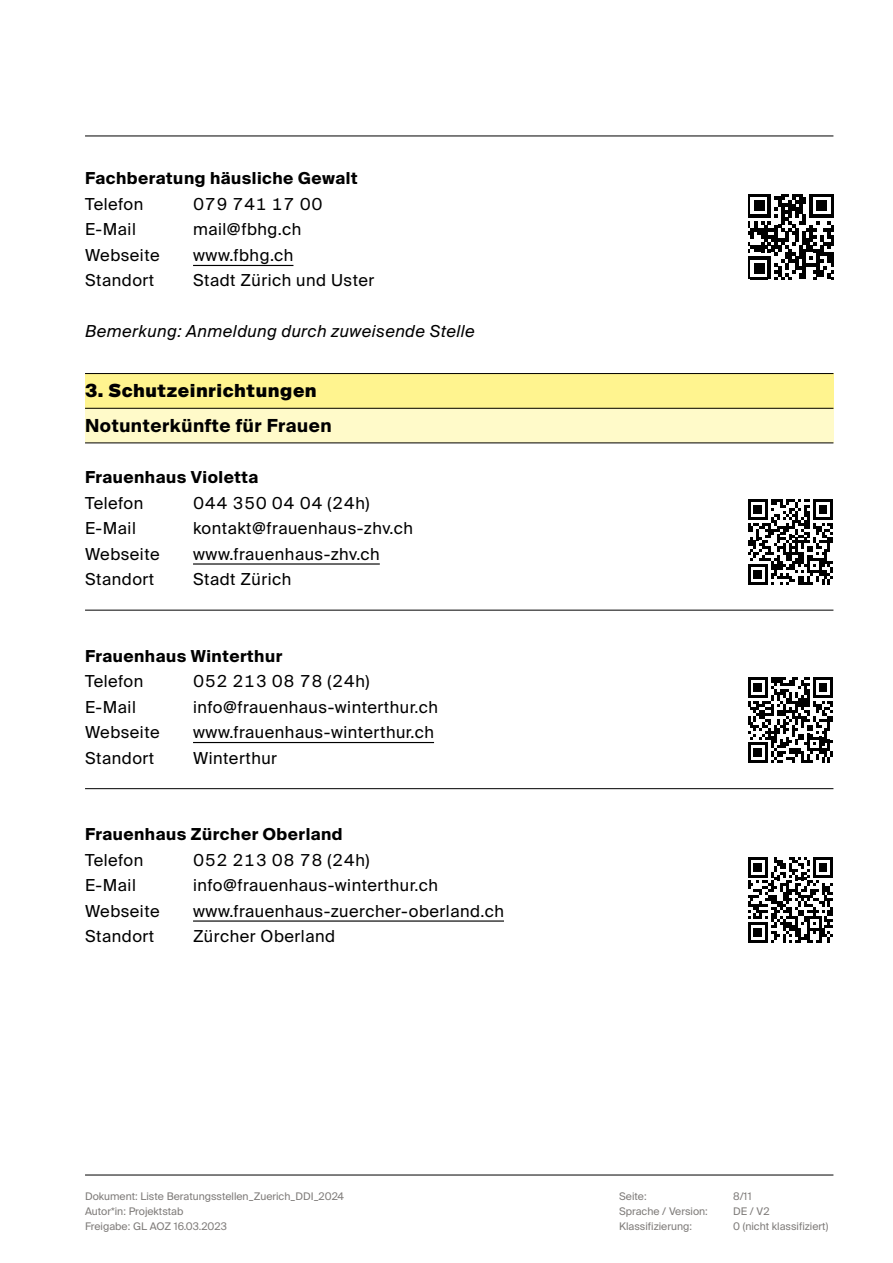
<style>
.page{position:relative;width:893px;height:1263px;background:#fff}
.page>*{position:absolute;margin:0;border:0;box-sizing:border-box;transform-origin:0 0}
.Lauftext{font:700 18px "Suisse Intl";letter-spacing:.03em;color:#000}
.Lauftext-2{font:900 18px "Suisse Intl";letter-spacing:.03em;color:#000}
.Lauftext-3{font:16.5px "Suisse Intl";letter-spacing:.03em;color:#000}
.Lauftext-4{font:700 16.5px "Suisse Intl";letter-spacing:.03em;color:#000}
.Lauftext-5{font:italic 16.5px "Suisse Intl";letter-spacing:.03em;color:#000}
.t1{font:10.5px "Suisse Intl";color:#7f7c7a}
</style>
<div class="page">
<div style="left:85px;top:408px;width:748px;height:35px;background:#fffac9"></div>
<div style="left:85px;top:373px;width:748px;height:35px;background:#fff48f"></div>
<hr style="left:85px;top:373px;width:748px;height:1px;background:#000">
<hr style="left:85px;top:408px;width:748px;height:1px;background:#000">
<hr style="left:85px;top:442px;width:748px;height:1px;background:#000">
<svg style="left:748px;top:194px;width:85px;height:85px"></svg>
<svg style="left:748px;top:499px;width:85px;height:86px"></svg>
<svg style="left:748px;top:677px;width:85px;height:86px"></svg>
<svg style="left:748px;top:857px;width:85px;height:86px"></svg>
<hr style="left:193px;top:265px;width:100px;height:1px;background:#000">
<hr style="left:193px;top:563px;width:187px;height:2px;background:#000">
<hr style="left:193px;top:742px;width:241px;height:1px;background:#000">
<hr style="left:193px;top:920px;width:311px;height:2px;background:#000">
<hr style="left:85px;top:610px;width:748px;height:1px;background:#000">
<hr style="left:85px;top:788px;width:748px;height:1px;background:#000">
<hr style="left:85px;top:136px;width:748px;height:1px;background:#000">
<hr style="left:85px;top:1174px;width:748px;height:1px;background:#000">
<p class="Lauftext-4" style="left:85px;top:169px;width:274px">Fachberatung häusliche Gewalt</p>
<p class="Lauftext-3" style="left:85px;top:195px;width:60px">Telefon</p>
<p class="Lauftext-3" style="left:193px;top:195px;width:131px">079 741 17 00</p>
<p class="Lauftext-3" style="left:85px;top:220px;width:52px">E-Mail</p>
<p class="Lauftext-3" style="left:193px;top:220px;width:110px">mail@fbhg.ch</p>
<p class="Lauftext-3" style="left:85px;top:246px;width:76px">Webseite</p>
<p class="Lauftext-3" style="left:193px;top:246px;width:102px">www.fbhg.ch</p>
<p class="Lauftext-3" style="left:85px;top:271px;width:71px">Standort</p>
<p class="Lauftext-3" style="left:193px;top:271px;width:183px">Stadt Zürich und Uster</p>
<p class="Lauftext-5" style="left:85px;top:322px;width:391px">Bemerkung: Anmeldung durch zuweisende Stelle</p>
<p class="Lauftext-2" style="left:85px;top:381px;width:233px">3. Schutzeinrichtungen</p>
<p class="Lauftext" style="left:85px;top:415px;width:248px">Notunterkünfte für Frauen</p>
<p class="Lauftext-4" style="left:85px;top:468px;width:175px">Frauenhaus Violetta</p>
<p class="Lauftext-3" style="left:85px;top:493px;width:60px">Telefon</p>
<p class="Lauftext-3" style="left:193px;top:493px;width:178px">044 350 04 04 (24h)</p>
<p class="Lauftext-3" style="left:85px;top:519px;width:52px">E-Mail</p>
<p class="Lauftext-3" style="left:193px;top:519px;width:221px">kontakt@frauenhaus-zhv.ch</p>
<p class="Lauftext-3" style="left:85px;top:544px;width:76px">Webseite</p>
<p class="Lauftext-3" style="left:193px;top:544px;width:188px">www.frauenhaus-zhv.ch</p>
<p class="Lauftext-3" style="left:85px;top:570px;width:71px">Standort</p>
<p class="Lauftext-3" style="left:193px;top:570px;width:100px">Stadt Zürich</p>
<p class="Lauftext-4" style="left:85px;top:646px;width:199px">Frauenhaus Winterthur</p>
<p class="Lauftext-3" style="left:85px;top:672px;width:60px">Telefon</p>
<p class="Lauftext-3" style="left:193px;top:672px;width:178px">052 213 08 78 (24h)</p>
<p class="Lauftext-3" style="left:85px;top:697px;width:52px">E-Mail</p>
<p class="Lauftext-3" style="left:193px;top:697px;width:246px">info@frauenhaus-winterthur.ch</p>
<p class="Lauftext-3" style="left:85px;top:723px;width:76px">Webseite</p>
<p class="Lauftext-3" style="left:193px;top:723px;width:242px">www.frauenhaus-winterthur.ch</p>
<p class="Lauftext-3" style="left:85px;top:748px;width:71px">Standort</p>
<p class="Lauftext-3" style="left:193px;top:748px;width:86px">Winterthur</p>
<p class="Lauftext-4" style="left:85px;top:825px;width:259px">Frauenhaus Zürcher Oberland</p>
<p class="Lauftext-3" style="left:85px;top:850px;width:60px">Telefon</p>
<p class="Lauftext-3" style="left:193px;top:850px;width:178px">052 213 08 78 (24h)</p>
<p class="Lauftext-3" style="left:85px;top:876px;width:52px">E-Mail</p>
<p class="Lauftext-3" style="left:193px;top:876px;width:246px">info@frauenhaus-winterthur.ch</p>
<p class="Lauftext-3" style="left:85px;top:901px;width:76px">Webseite</p>
<p class="Lauftext-3" style="left:193px;top:901px;width:312px">www.frauenhaus-zuercher-oberland.ch</p>
<p class="Lauftext-3" style="left:85px;top:927px;width:71px">Standort</p>
<p class="Lauftext-3" style="left:193px;top:927px;width:144px">Zürcher Oberland</p>
<p class="t1" style="left:85px;top:1190px;width:261px">Dokument: Liste Beratungsstellen_Zuerich_DDI_2024</p>
<p class="t1" style="left:619px;top:1190px;width:29px">Seite:</p>
<p class="t1" style="left:733px;top:1190px;width:20px">8/11</p>
<p class="t1" style="left:85px;top:1205px;width:100px">Autor*in: Projektstab</p>
<p class="t1" style="left:619px;top:1205px;width:90px">Sprache / Version:</p>
<p class="t1" style="left:733px;top:1205px;width:38px">DE / V2</p>
<p class="t1" style="left:85px;top:1220px;width:143px">Freigabe: GL AOZ 16.03.2023</p>
<p class="t1" style="left:619px;top:1220px;width:74px">Klassifizierung:</p>
<p class="t1" style="left:733px;top:1220px;width:97px">0 (nicht klassifiziert)</p>
</div>
